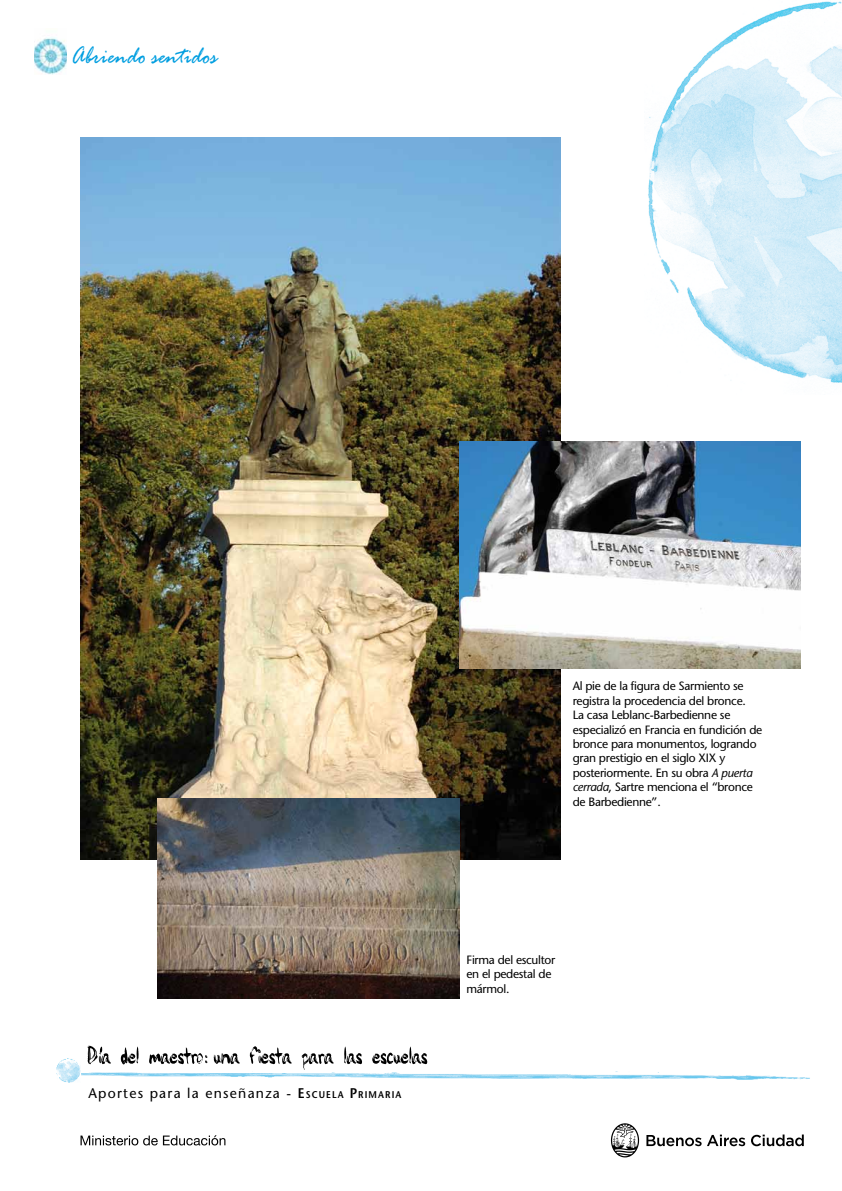
<style>
.page{position:relative;width:842px;height:1191px;background:#fff}
.page>*{position:absolute;margin:0;border:0;box-sizing:border-box;transform-origin:0 0}
.t1{font:italic 26px "Rage";color:#009ee0;scale:.9 1}
.t2{font:500 14px "Stone Sans Std";letter-spacing:.09em;color:#000}
.t3{font:500 12px/14.4px "Stone Sans Std";letter-spacing:-.025em;color:#000}
.s1{font-weight:600}
.s2{font-weight:600;font-size:9.8px}
.s3{font-style:italic}
</style>
<div class="page">
<img style="left:648px;top:1px;width:194px;height:382px">
<img style="left:81px;top:1061px;width:729px;height:19px">
<img style="left:57px;top:1058px;width:24px;height:24px">
<svg style="left:87px;top:1045px;width:340px;height:25px"></svg>
<svg style="left:81px;top:1135px;width:144px;height:10px"></svg>
<svg style="left:646px;top:1134px;width:99px;height:12px"></svg>
<svg style="left:751px;top:1134px;width:53px;height:12px"></svg>
<svg style="left:611px;top:1123px;width:28px;height:34px"></svg>
<img style="left:34px;top:37px;width:33px;height:38px">
<img style="left:81px;top:137px;width:480px;height:722px">
<img style="left:459px;top:442px;width:341px;height:226px">
<img style="left:158px;top:798px;width:301px;height:201px">
<h1 class="t1" style="left:71px;top:42px;width:164px">Abriendo sentidos</h1>
<p class="t2" style="left:88px;top:1084px;width:315px">Aportes para la enseñanza - <span class="s1">E</span><span class="s2">SCUE LA</span> <span class="s1">P</span><span class="s2">RIMARIA</span></p>
<p class="t3" style="left:573px;top:679px;width:191px">Al pie de la figura de Sarmiento se registra la procedencia del bronce.<br>La casa Leblanc-Barbedienne se especializó en Francia en fundición de bronce para monumentos, logrando gran prestigio en el siglo XIX y posteriormente. En su obra <span class="s3">A puerta cerrada</span>, Sartre menciona el “bronce de Barbedienne”.</p>
<p class="t3" style="left:466px;top:952px;width:90px">Firma del escultor en el pedestal de mármol.</p>
</div>
